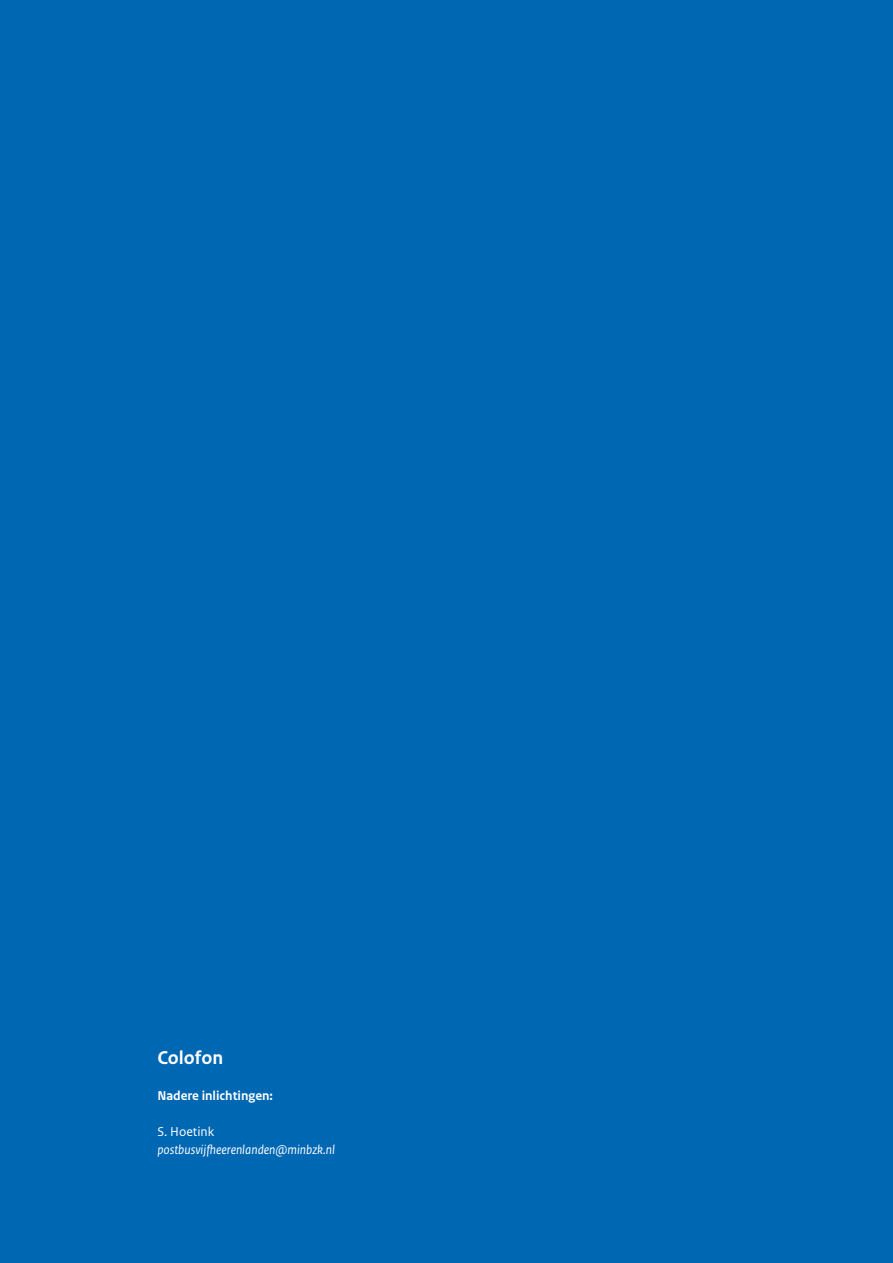
<style>
.page{position:relative;width:893px;height:1263px;background:#0067b3}
.page>*{position:absolute;margin:0;border:0;box-sizing:border-box;transform-origin:0 0}
.Niet_in_inhoud{font:700 19.5px "Rijksoverheid Sans Text";color:#fff}
.Broodtekst{font:italic 13.5px "Rijksoverheid Sans Text";color:#fff}
.Broodtekst-2{font:700 13.5px "Rijksoverheid Sans Text";color:#fff}
.Broodtekst-3{font:13.5px "Rijksoverheid Sans Text";color:#fff}
</style>
<div class="page">
<p class="Niet_in_inhoud" style="left:157px;top:1046px;width:67px">Colofon</p>
<p class="Broodtekst-2" style="left:157px;top:1088px;width:117px">Nadere inlichtingen:</p>
<p class="Broodtekst-3" style="left:157px;top:1124px;width:58px">S. Hoetink</p>
<p class="Broodtekst" style="left:157px;top:1142px;width:179px">postbusvijfheerenlanden@minbzk.nl</p>
</div>
